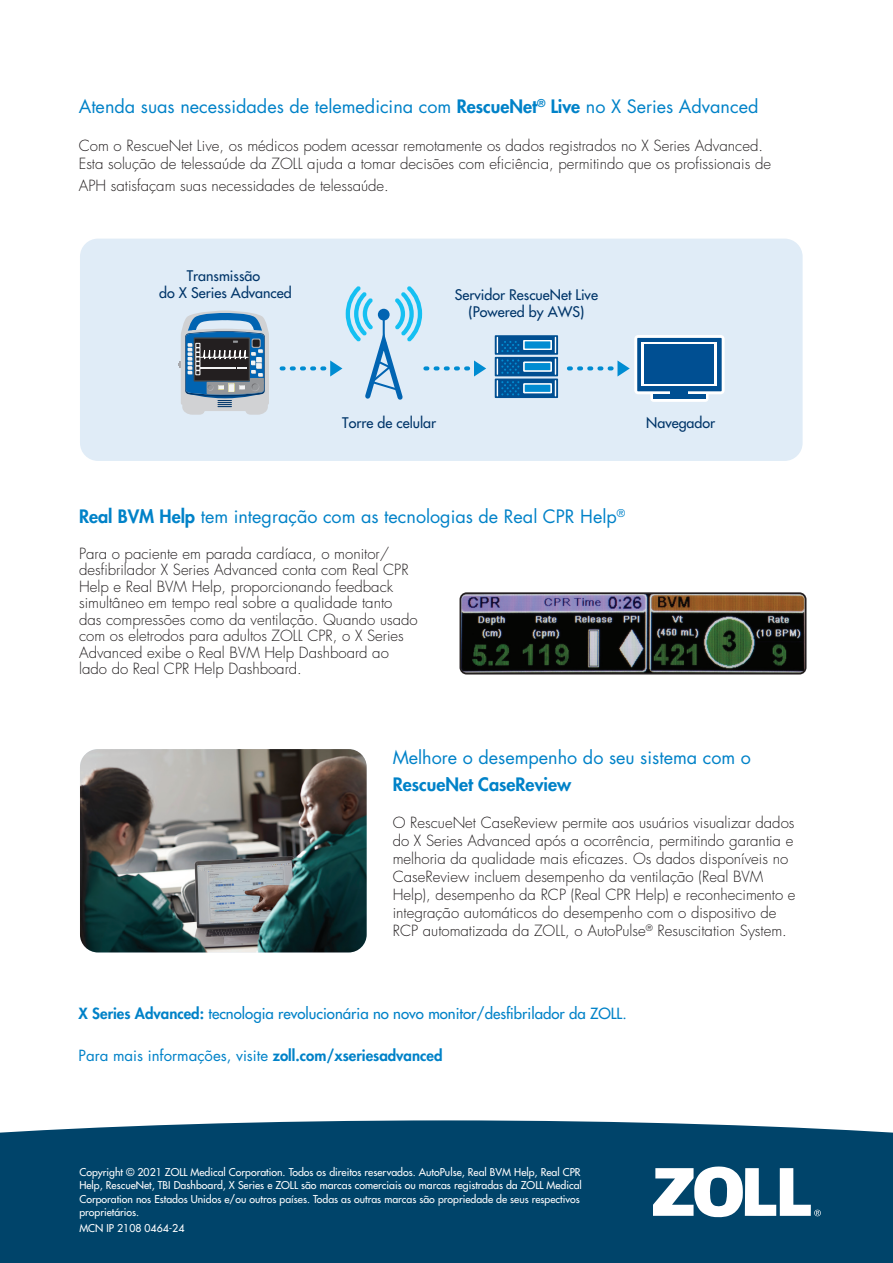
<style>
.page{position:relative;width:893px;height:1263px;background:#fff}
.page>*{position:absolute;margin:0;border:0;box-sizing:border-box;transform-origin:0 0}
.t1{font:18px/27px "Futura Std";color:#0082c8}
.t2{font:300 15px/18px "Futura Std";color:#231f20}
.t3{font:500 15px "Futura Std";color:#0082c8}
.t4{font:15px "Futura Std";color:#0082c8}
.t5{font:500 14.25px/17.1px "Futura Std";color:#003569;text-align:center}
.t6{font:500 10.5px/13.5px "Futura Std";color:#fff}
.s1{font-weight:800}
</style>
<div class="page">
<div style="left:0;top:1120px;width:893px;height:143px;background:#00446a"></div>
<div style="left:80px;top:239px;width:723px;height:222px;background:#e0ecf7;border-radius:18px"></div>
<img style="left:80px;top:749px;width:287px;height:203px">
<svg style="left:653px;top:1166px;width:168px;height:52px"></svg>
<svg style="left:178px;top:310px;width:91px;height:105px;background:#7c92a5"></svg>
<div style="left:495px;top:335px;width:63px;height:20px;background:#004f92"></div>
<svg style="left:523px;top:340px;width:29px;height:10px"></svg>
<div style="left:525px;top:341px;width:25px;height:8px;background:#008cd2"></div>
<svg style="left:495px;top:357px;width:63px;height:19px"></svg>
<svg style="left:523px;top:362px;width:29px;height:10px"></svg>
<div style="left:525px;top:363px;width:25px;height:7px;background:#008cd2"></div>
<svg style="left:495px;top:379px;width:63px;height:19px"></svg>
<svg style="left:555px;top:337px;width:1px;height:59px"></svg>
<svg style="left:523px;top:383px;width:29px;height:10px"></svg>
<div style="left:525px;top:385px;width:25px;height:7px;background:#008cd2"></div>
<svg style="left:497px;top:337px;width:22px;height:59px"></svg>
<svg style="left:569px;top:335px;width:156px;height:67px"></svg>
<div style="left:671px;top:384px;width:17px;height:12px;background:#004f92"></div>
<div style="left:637px;top:338px;width:85px;height:53px;background:#004f92"></div>
<svg style="left:641px;top:342px;width:76px;height:44px"></svg>
<div style="left:644px;top:345px;width:70px;height:39px;background:#004f92"></div>
<hr style="left:653px;top:395px;width:52px;height:4px;background:#004f92">
<svg style="left:282px;top:286px;width:204px;height:114px"></svg>
<img style="left:462px;top:595px;width:344px;height:79px">
<div style="left:459px;top:592px;width:347px;height:82px;border:2px solid #231f20;border-radius:6px"></div>
<p class="t1" style="left:79px;top:93px;width:681px">Atenda suas necessidades de telemedicina com <span class="s1">RescueNet</span><sup>®</sup> <span class="s1">Live</span> no X Series Advanced</p>
<p class="t2" style="left:79px;top:137px;width:694px">Com o RescueNet Live, os médicos podem acessar remotamente os dados registrados no X Series Advanced.<br>Esta solução de telessaúde da ZOLL ajuda a tomar decisões com eficiência, permitindo que os profissionais de</p>
<p class="t2" style="left:79px;top:177px;width:312px">APH satisfaçam suas necessidades de telessaúde.</p>
<p class="t5" style="left:159px;top:267px;width:134px">Transmissão<br>do X Series Advanced</p>
<p class="t5" style="left:455px;top:286px;width:145px">Servidor RescueNet Live (Powered by AWS)</p>
<p class="t5" style="left:342px;top:414px;width:96px">Torre de celular</p>
<p class="t5" style="left:646px;top:414px;width:70px">Navegador</p>
<p class="t1" style="left:79px;top:503px;width:548px"><span class="s1">Real BVM Help</span> tem integração com as tecnologias de Real CPR Help<sup>®</sup></p>
<p class="t2" style="left:79px;top:545px;width:340px;line-height:16.5px">Para o paciente em parada cardíaca, o monitor/ desfibrilador X Series Advanced conta com Real CPR Help e Real BVM Help, proporcionando feedback simultâneo em tempo real sobre a qualidade tanto das compressões como da ventilação. Quando usado com os eletrodos para adultos ZOLL CPR, o X Series Advanced exibe o Real BVM Help Dashboard ao lado do Real CPR Help Dashboard.</p>
<p class="t1" style="left:393px;top:744px;width:360px">Melhore o desempenho do seu sistema com o<br><span class="s1">RescueNet CaseReview</span></p>
<p class="t2" style="left:393px;top:814px;width:404px">O RescueNet CaseReview permite aos usuários visualizar dados do X Series Advanced após a ocorrência, permitindo garantia e melhoria da qualidade mais eficazes. Os dados disponíveis no CaseReview incluem desempenho da ventilação (Real BVM Help), desempenho da RCP (Real CPR Help) e reconhecimento e integração automáticos do desempenho com o dispositivo de RCP automatizada da ZOLL, o AutoPulse<sup>®</sup> Resuscitation System.</p>
<p class="t3" style="left:79px;top:1004px;width:550px"><span class="s1">X Series Advanced:</span> tecnologia revolucionária no novo monitor/desfibrilador da ZOLL.</p>
<p class="t4" style="left:79px;top:1046px;width:365px">Para mais informações, visite <span class="s1">zoll.com/xseriesadvanced</span></p>
<p class="t6" style="left:79px;top:1165px;width:504px">Copyright © 2021 ZOLL Medical Corporation. Todos os direitos reservados. AutoPulse, Real BVM Help, Real CPR Help, RescueNet, TBI Dashboard, X Series e ZOLL são marcas comerciais ou marcas registradas da ZOLL Medical Corporation nos Estados Unidos e/ou outros países. Todas as outras marcas são propriedade de seus respectivos proprietários.</p>
<p class="t6" style="left:79px;top:1221px;width:107px">MCN IP 2108 0464-24</p>
</div>
